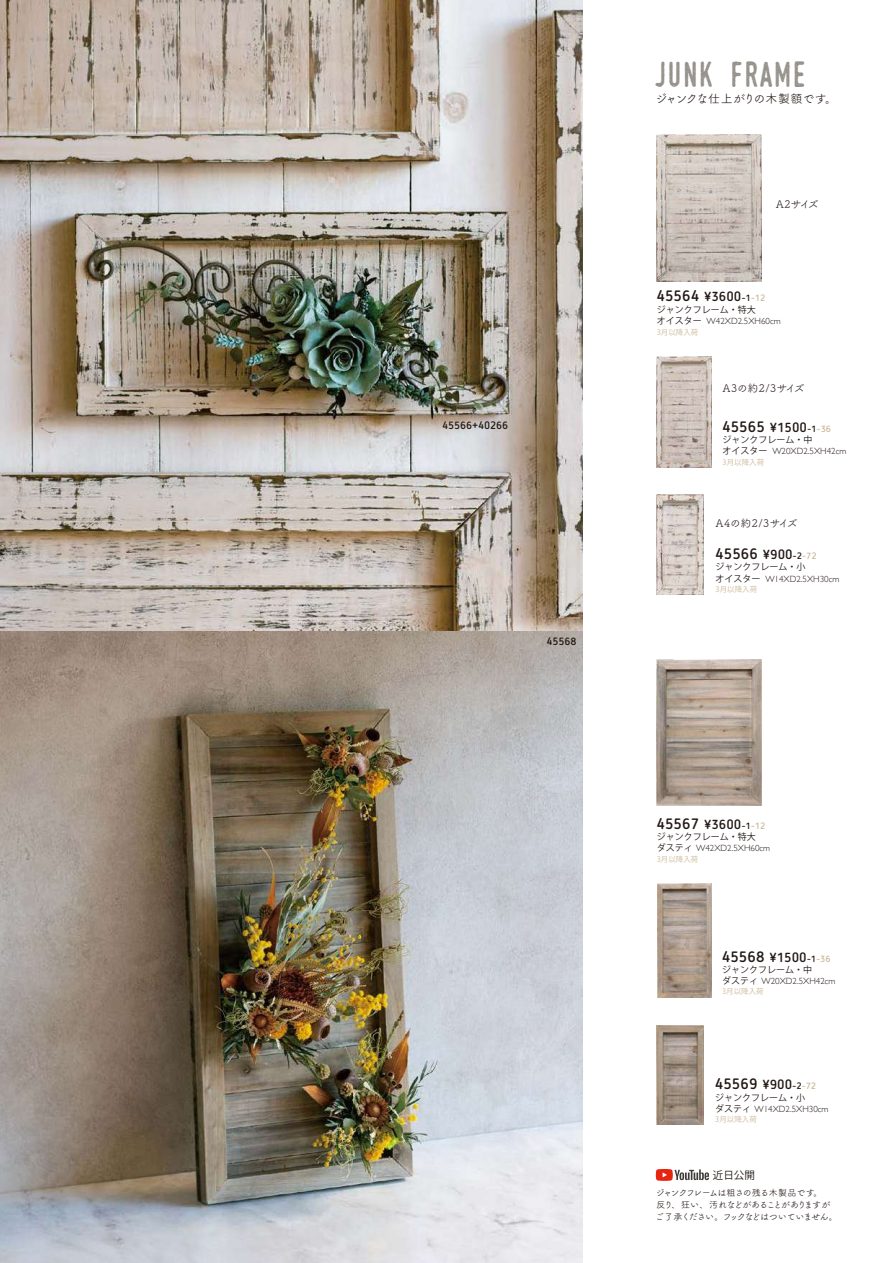
<style>
.page{position:relative;width:893px;height:1263px;background:#fff}
.page>*{position:absolute;margin:0;border:0;box-sizing:border-box;transform-origin:0 0}
.t1{font:34.8px "Swistblnk Monthoers";letter-spacing:.05em;color:#95918b}
.t2{font:500 15px "Blogger Sans";letter-spacing:.05em;color:#221815}
.t3{font:500 13.2px "Blogger Sans";letter-spacing:.05em;color:#221815}
.t4{font:12px "Tsuku B Rd Gothic";letter-spacing:-.005em;color:#221815}
.t5{font:10.5px "Tsuku B Rd Gothic";color:#221815}
.t6{font:500 10.5px "Blogger Sans";letter-spacing:.05em;color:#221815}
.t7{font:10.5px "Koz Go Pro";color:#221815}
.t8{font:300 9px "Gill Sans";color:#221815}
.t9{font:9px/11.2px "Koz Go Pro";color:#221815}
.t10{font:9px/12px "Tsuku B Rd Gothic";letter-spacing:-.08em;color:#221815}
.t11{font:7.5px "Koz Go Pro";color:#cdba9b}
.s1{font-size:9px}
.s2{font-size:9px;color:#cdba9b}
.s3{font-family:"Koz Go Pro";font-weight:400}
</style>
<div class="page">
<img style="left:0;top:0;width:583px;height:1263px">
<svg style="left:656px;top:1169px;width:53px;height:12px"></svg>
<img style="left:657px;top:659px;width:105px;height:147px">
<img style="left:657px;top:884px;width:55px;height:113px">
<img style="left:657px;top:1025px;width:47px;height:100px">
<img style="left:657px;top:135px;width:105px;height:146px">
<img style="left:657px;top:356px;width:54px;height:111px">
<img style="left:657px;top:495px;width:47px;height:100px">
<p class="t6" style="left:443px;top:419px;width:67px">45566+40266</p>
<p class="t6" style="left:547px;top:635px;width:31px">45568</p>
<h1 class="t1" style="left:654px;top:53px;width:154px">JUNK FRAME</h1>
<h3 class="t4" style="left:655px;top:90px;width:183px">ジャンクな仕上がりの木製額です。</h3>
<p class="t5" style="left:776px;top:196px;width:45px">A2サイズ</p>
<h2 class="t2" style="left:657px;top:287px;width:43px">45564</h2>
<p class="t9" style="left:657px;top:304px;width:100px">ジャンクフレーム・特大オイスター</p>
<h3 class="t3" style="left:704px;top:289px;width:62px">¥3600<span class="s1">-1</span><span class="s2">-12</span></h3>
<p class="t8" style="left:707px;top:314px;width:76px">W42XD2.5XH60cm</p>
<p class="t11" style="left:657px;top:327px;width:43px">3月以降入荷</p>
<p class="t5" style="left:722px;top:380px;width:84px">A3の約2/3サイズ</p>
<h2 class="t2" style="left:722px;top:417px;width:43px">45565</h2>
<p class="t9" style="left:722px;top:434px;width:91px">ジャンクフレーム・中オイスター</p>
<h3 class="t3" style="left:770px;top:419px;width:62px">¥1500<span class="s1">-1</span><span class="s2">-36</span></h3>
<p class="t8" style="left:772px;top:444px;width:76px">W20XD2.5XH42cm</p>
<p class="t11" style="left:722px;top:457px;width:43px">3月以降入荷</p>
<p class="t5" style="left:715px;top:515px;width:84px">A4の約2/3サイズ</p>
<h2 class="t2" style="left:715px;top:545px;width:43px">45566</h2>
<p class="t9" style="left:715px;top:562px;width:91px">ジャンクフレーム・小オイスター</p>
<h3 class="t3" style="left:763px;top:547px;width:55px">¥900<span class="s1">-2</span><span class="s2">-72</span></h3>
<p class="t8" style="left:765px;top:571px;width:76px">W14XD2.5XH30cm</p>
<p class="t11" style="left:715px;top:584px;width:43px">3月以降入荷</p>
<h2 class="t2" style="left:657px;top:814px;width:43px">45567</h2>
<p class="t9" style="left:657px;top:831px;width:100px">ジャンクフレーム・特大</p>
<p class="t8" style="left:657px;top:841px;width:115px"><span class="s3">ダスティ</span> W42XD2.5XH60cm</p>
<h3 class="t3" style="left:704px;top:816px;width:62px">¥3600<span class="s1">-1</span><span class="s2">-12</span></h3>
<p class="t11" style="left:657px;top:854px;width:43px">3月以降入荷</p>
<h2 class="t2" style="left:722px;top:947px;width:43px">45568</h2>
<p class="t9" style="left:722px;top:964px;width:91px">ジャンクフレーム・中</p>
<p class="t8" style="left:722px;top:974px;width:115px"><span class="s3">ダスティ</span> W20XD2.5XH42cm</p>
<h3 class="t3" style="left:770px;top:949px;width:62px">¥1500<span class="s1">-1</span><span class="s2">-36</span></h3>
<p class="t11" style="left:722px;top:987px;width:43px">3月以降入荷</p>
<h2 class="t2" style="left:715px;top:1075px;width:43px">45569</h2>
<p class="t9" style="left:715px;top:1092px;width:91px">ジャンクフレーム・小</p>
<p class="t8" style="left:715px;top:1101px;width:115px"><span class="s3">ダスティ</span> W14XD2.5XH30cm</p>
<h3 class="t3" style="left:763px;top:1077px;width:55px">¥900<span class="s1">-2</span><span class="s2">-72</span></h3>
<p class="t11" style="left:715px;top:1114px;width:43px">3月以降入荷</p>
<p class="t7" style="left:713px;top:1169px;width:43px">近日公開</p>
<p class="t10" style="left:655px;top:1186px;width:184px">ジャンクフレームは粗さの残る木製品です。<br>反り、狂い、汚れなどがあることがありますがご了承ください。フックなどはついていません。</p>
</div>
